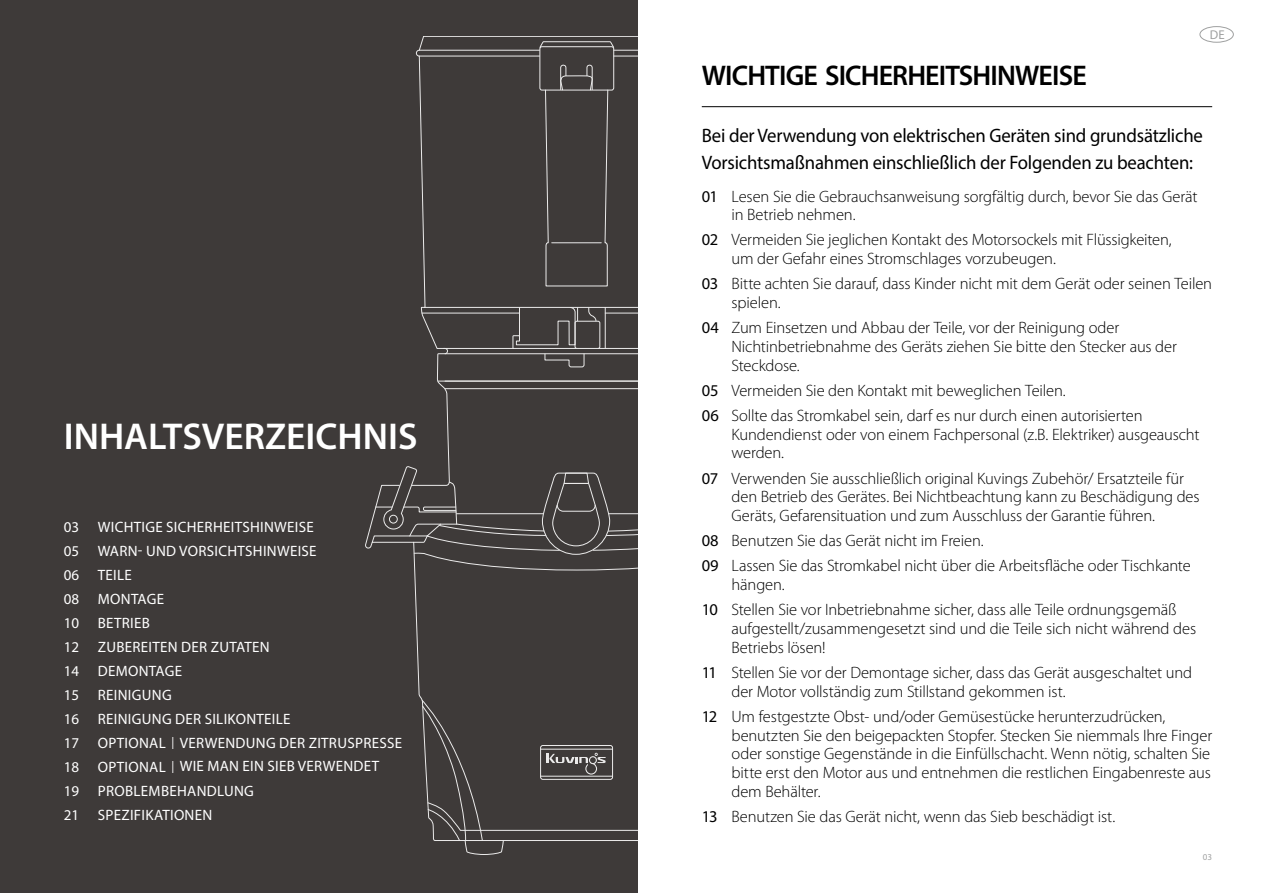
<style>
.page{position:relative;width:1276px;height:893px;background:#fff}
.page>*{position:absolute;margin:0;border:0;box-sizing:border-box;transform-origin:0 0}
.t1{font:600 37.5px "Myriad Pro";color:#fff}
.t2{font:600 28.5px "Myriad Pro";letter-spacing:-.03em;color:#000}
.t3{font:19.5px/27px "Myriad Pro";letter-spacing:-.01em;color:#000;scale:.96 1}
.t4{font:300 16.5px/18.8px "Myriad Pro";letter-spacing:-.01em;color:#000}
.t5{font:15px/24px "Myriad Pro";letter-spacing:.02em;color:#fff}
.t6{font:12.75px "Myriad Pro";color:#9fa0a0}
.t7{font:9px "Myriad Pro";color:#9fa0a0}
.s1{font-size:12px}
.s2{font-weight:400}
</style>
<div class="page">
<div style="left:1199px;top:26px;width:34px;height:17px;border:1px solid #9fa0a0;border-radius:50%"></div>
<div style="left:0;top:0;width:638px;height:893px;background:#3e3a39"></div>
<svg style="left:365px;top:36px;width:273px;height:666px"></svg>
<hr style="left:605px;top:307px;width:1px;height:41px;background:#fff">
<svg style="left:422px;top:700px;width:216px;height:155px"></svg>
<svg style="left:372px;top:466px;width:266px;height:104px"></svg>
<hr style="left:702px;top:106px;width:510px;height:1px;background:#000">
<h1 class="t1" style="left:64px;top:412px;width:355px">INHALTSVERZEICHNIS</h1>
<p class="t5" style="left:64px;top:515px;width:340px">03 WICHTIGE SICHERHEITSHINWEISE<br>05 WARN- UND VORSICHTSHINWEISE<br>06 TEILE<br>08 MONTAGE<br>10 BETRIEB<br>12 ZUBEREITEN DER ZUTATEN<br>14 DEMONTAGE<br>15 REINIGUNG<br>16 REINIGUNG DER SILIKONTEILE<br>17 OPTIONAL <span class="s1">|</span> VERWENDUNG DER ZITRUSPRESSE<br>18 OPTIONAL <span class="s1">|</span> WIE MAN EIN SIEB VERWENDET</p>
<p class="t5" style="left:64px;top:779px;width:192px">19 PROBLEMBEHANDLUNG<br>21 SPEZIFIKATIONEN</p>
<h2 class="t2" style="left:702px;top:57px;width:386px">WICHTIGE SICHERHEITSHINWEISE</h2>
<p class="t6" style="left:1209px;top:26px;width:16px">DE</p>
<p class="t3" style="left:702px;top:122px;width:523px">Bei der Verwendung von elektrischen Geräten sind grundsätzliche<br>Vorsichtsmaßnahmen einschließlich der Folgenden zu beachten:</p>
<p class="t4" style="left:731px;top:187px;width:467px;text-indent:-30px"><span class="s2">01</span> Lesen Sie die Gebrauchsanweisung sorgfältig durch, bevor Sie das Gerät in Betrieb nehmen.</p>
<p class="t4" style="left:731px;top:230px;width:441px;text-indent:-30px"><span class="s2">02</span> Vermeiden Sie jeglichen Kontakt des Motorsockels mit Flüssigkeiten, um der Gefahr eines Stromschlages vorzubeugen.</p>
<p class="t4" style="left:731px;top:274px;width:482px;text-indent:-30px"><span class="s2">03</span> Bitte achten Sie darauf, dass Kinder nicht mit dem Gerät oder seinen Teilen spielen.</p>
<p class="t4" style="left:731px;top:318px;width:447px;text-indent:-30px"><span class="s2">04</span> Zum Einsetzen und Abbau der Teile, vor der Reinigung oder<br>Nichtinbetriebnahme des Geräts ziehen Sie bitte den Stecker aus der<br>Steckdose.</p>
<p class="t4" style="left:702px;top:378px;width:442px;line-height:25.2px"><span class="s2">05</span> Vermeiden Sie den Kontakt mit beweglichen Teilen.<br><span class="s2">06</span> Sollte das Stromkabel sein, darf es nur durch einen autorisierten</p>
<p class="t4" style="left:731px;top:425px;width:469px">Kundendienst oder von einem Fachpersonal (z.B. Elektriker) ausgeauscht werden.</p>
<p class="t4" style="left:731px;top:469px;width:469px;text-indent:-30px"><span class="s2">07</span> Verwenden Sie ausschließlich original Kuvings Zubehör/ Ersatzteile für den Betrieb des Gerätes. Bei Nichtbeachtung kann zu Beschädigung des<br>Geräts, Gefarensituation und zum Ausschluss der Garantie führen.</p>
<p class="t4" style="left:702px;top:528px;width:490px;line-height:25.2px"><span class="s2">08</span> Benutzen Sie das Gerät nicht im Freien.<br><span class="s2">09</span> Lassen Sie das Stromkabel nicht über die Arbeitsfläche oder Tischkante</p>
<p class="t4" style="left:702px;top:572px;width:476px;line-height:25.2px;text-indent:30px">hängen.<br><span class="s2">10</span> Stellen Sie vor Inbetriebnahme sicher, dass alle Teile ordnungsgemäß</p>
<p class="t4" style="left:731px;top:619px;width:466px">aufgestellt/zusammengesetzt sind und die Teile sich nicht während des<br>Betriebs lösen!</p>
<p class="t4" style="left:731px;top:663px;width:462px;text-indent:-30px"><span class="s2">11</span> Stellen Sie vor der Demontage sicher, dass das Gerät ausgeschaltet und der Motor vollständig zum Stillstand gekommen ist.</p>
<p class="t4" style="left:731px;top:707px;width:482px;text-indent:-30px"><span class="s2">12</span> Um festgestzte Obst- und/oder Gemüsestücke herunterzudrücken, benutzten Sie den beigepackten Stopfer. Stecken Sie niemmals Ihre Finger oder sonstige Gegenstände in die Einfüllschacht. Wenn nötig, schalten Sie bitte erst den Motor aus und entnehmen die restlichen Eingabenreste aus dem Behälter.</p>
<p class="t4" style="left:702px;top:807px;width:415px"><span class="s2">13</span> Benutzen Sie das Gerät nicht, wenn das Sieb beschädigt ist.</p>
<p class="t7" style="left:1203px;top:852px;width:11px">03</p>
</div>
